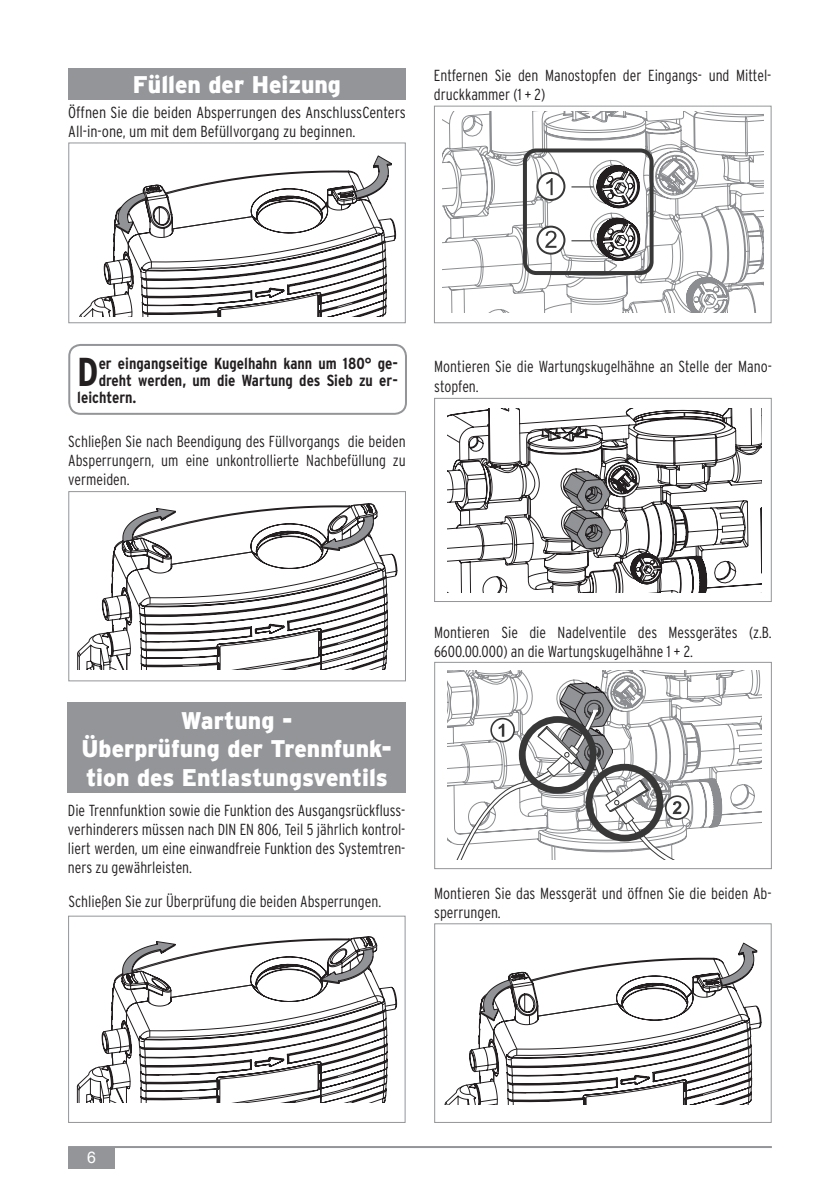
<style>
.page{position:relative;width:840px;height:1191px;background:#fff}
.page>*{position:absolute;margin:0;border:0;box-sizing:border-box;transform-origin:0 0}
.t1{font:700 condensed 40.2px "Interstate";color:#231f20}
.t2{font:900 24px/28.8px "Interstate";color:#fff;text-align:center;scale:.95 1}
.t3{font:300 condensed 16px/19.2px "Interstate";color:#231f20}
.t4{font:700 condensed 16px "Interstate";color:#231f20}
.t5{font:16px "Arial";color:#fff}
</style>
<div class="page">
<div style="left:68px;top:344px;width:339px;height:71px;border:2px solid #939598;border-radius:11px"></div>
<div style="left:68px;top:491px;width:338px;height:190px;border:1px solid #939598"></div>
<div style="left:68px;top:702px;width:338px;height:91px;background:#939598"></div>
<div style="left:433px;top:106px;width:338px;height:217px;border:1px solid #939598"></div>
<div style="left:434px;top:398px;width:337px;height:204px;border:1px solid #939598"></div>
<div style="left:68px;top:915px;width:337px;height:208px;border:1px solid #939598"></div>
<div style="left:434px;top:662px;width:337px;height:207px;border:1px solid #939598"></div>
<div style="left:434px;top:923px;width:337px;height:200px;border:1px solid #939598"></div>
<div style="left:68px;top:68px;width:337px;height:31px;background:#939598"></div>
<div style="left:68px;top:142px;width:337px;height:181px;border:1px solid #939598"></div>
<svg style="left:377px;top:549px;width:20px;height:121px"></svg>
<svg style="left:77px;top:503px;width:300px;height:167px"></svg>
<svg style="left:377px;top:983px;width:20px;height:120px"></svg>
<svg style="left:77px;top:936px;width:300px;height:167px"></svg>
<svg style="left:442px;top:111px;width:19px;height:201px"></svg>
<svg style="left:461px;top:111px;width:301px;height:201px"></svg>
<svg style="left:447px;top:408px;width:313px;height:184px"></svg>
<svg style="left:447px;top:670px;width:313px;height:189px"></svg>
<svg style="left:444px;top:949px;width:317px;height:155px"></svg>
<svg style="left:479px;top:942px;width:277px;height:162px"></svg>
<svg style="left:79px;top:163px;width:317px;height:154px"></svg>
<svg style="left:114px;top:155px;width:277px;height:162px"></svg>
<hr style="left:68px;top:1146px;width:703px;height:2px;background:#939598">
<div style="left:68px;top:1147px;width:47px;height:21px;background:#939598"></div>
<h2 class="t2" style="left:133px;top:70px;width:220px">Füllen der Heizung</h2>
<p class="t3" style="left:68px;top:102px;width:339px">Öffnen Sie die beiden Absperrungen des AnschlussCenters<br>All-in-one, um mit dem Befüllvorgang zu beginnen.</p>
<p class="t3" style="left:433px;top:65px;width:339px">Entfernen Sie den Manostopfen der Eingangs- und Mittel&shy;druckkammer (1 + 2)</p>
<h1 class="t1" style="left:77px;top:347px;width:23px">D</h1>
<p class="t4" style="left:99px;top:353px;width:300px">er eingangseitige Kugelhahn kann um 180° ge-</p>
<p class="t4" style="left:99px;top:370px;width:300px">dreht werden, um die Wartung des Sieb zu er-</p>
<p class="t4" style="left:77px;top:387px;width:61px">leichtern.</p>
<p class="t3" style="left:68px;top:431px;width:339px;text-align:justify">Schließen Sie nach Beendigung des Füllvorgangs die beiden Absperrungern, um eine unkontrollierte Nachbefüllung zu vermeiden.</p>
<p class="t3" style="left:434px;top:357px;width:339px">Montieren Sie die Wartungskugelhähne an Stelle der Mano&shy;stopfen.</p>
<h2 class="t2" style="left:81px;top:705px;width:328px">Wartung -<br>Überprüfung der Trennfunk&shy;tion des Entlastungsventils</h2>
<p class="t3" style="left:68px;top:800px;width:339px;text-align:justify">Die Trennfunktion sowie die Funktion des Ausgangsrückfluss&shy;verhinderers müssen nach DIN EN 806, Teil 5 jährlich kontrol&shy;liert werden, um eine einwandfreie Funktion des Systemtren&shy;ners zu gewährleisten.</p>
<p class="t3" style="left:68px;top:891px;width:314px">Schließen Sie zur Überprüfung die beiden Absperrungen.</p>
<p class="t3" style="left:434px;top:623px;width:339px">Montieren Sie die Nadelventile des Messgerätes (z.B.<br>6600.00.000) an die Wartungskugelhähne 1 + 2.</p>
<p class="t3" style="left:434px;top:883px;width:339px">Montieren Sie das Messgerät und öffnen Sie die beiden Ab&shy;sperrungen.</p>
<p class="t5" style="left:87px;top:1146px;width:10px">6</p>
</div>
